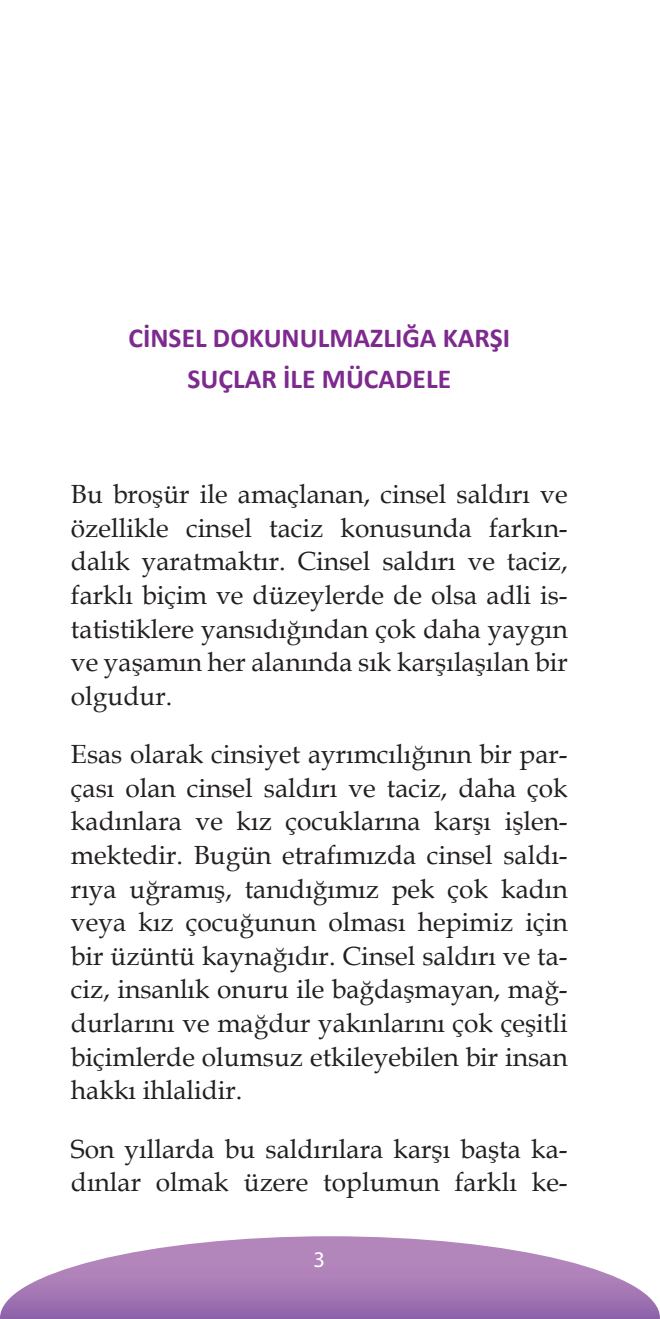
<style>
.page{position:relative;width:660px;height:1319px;background:#fff}
.page>*{position:absolute;margin:0;border:0;box-sizing:border-box;transform-origin:0 0}
.baslık{font:700 27.5px "Calibri";color:#7d298e}
.Body_Text{font:26.25px/33.5px "Book Antiqua";color:#231f20;text-align:justify}
.t1{font:22.5px "Myriad Pro";color:#fff}
</style>
<div class="page">
<svg style="left:0;top:1236px;width:659px;height:82px"></svg>
<p class="baslık" style="left:128px;top:320px;width:383px">CİNSEL DOKUNULMAZLIĞA KARŞI</p>
<p class="baslık" style="left:187px;top:361px;width:265px">SUÇLAR İLE MÜCADELE</p>
<p class="Body_Text" style="left:71px;top:477px;width:498px">Bu broşür ile amaçlanan, cinsel saldırı ve özellikle cinsel taciz konusunda farkın&shy;dalık yaratmaktır. Cinsel saldırı ve taciz, farklı biçim ve düzeylerde de olsa adli is&shy;tatistiklere yansıdığından çok daha yaygın ve yaşamın her alanında sık karşılaşılan bir olgudur.</p>
<p class="Body_Text" style="left:71px;top:737px;width:498px">Esas olarak cinsiyet ayrımcılığının bir par&shy;çası olan cinsel saldırı ve taciz, daha çok kadınlara ve kız çocuklarına karşı işlen&shy;mektedir. Bugün etrafımızda cinsel saldı&shy;rıya uğramış, tanıdığımız pek çok kadın veya kız çocuğunun olması hepimiz için bir üzüntü kaynağıdır. Cinsel saldırı ve ta&shy;ciz, insanlık onuru ile bağdaşmayan, mağ&shy;durlarını ve mağdur yakınlarını çok çeşitli biçimlerde olumsuz etkileyebilen bir insan hakkı ihlalidir.</p>
<p class="Body_Text" style="left:71px;top:1131px;width:498px">Son yıllarda bu saldırılara karşı başta ka&shy;dınlar olmak üzere toplumun farklı ke-</p>
<p class="t1" style="left:313px;top:1245px;width:13px">3</p>
</div>
